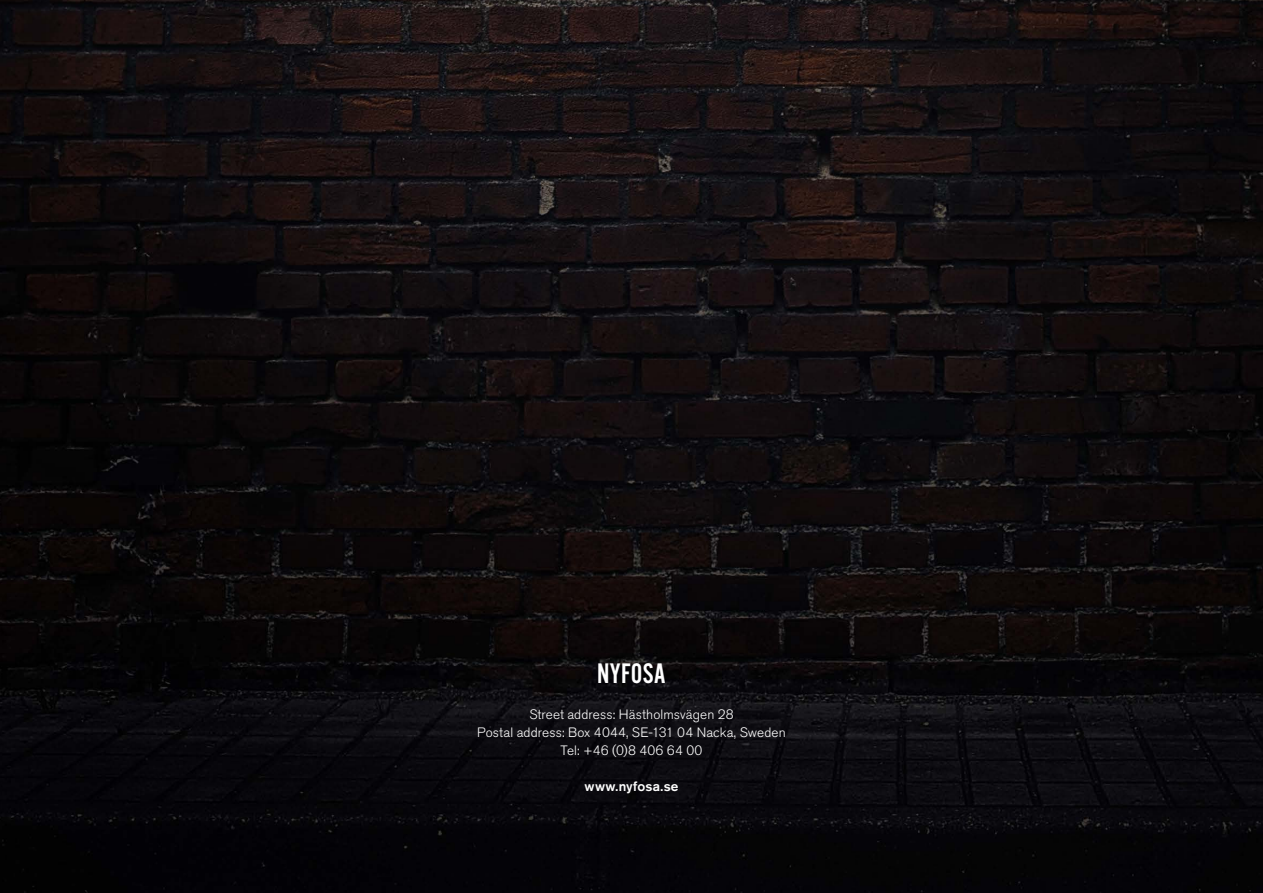
<style>
.page{position:relative;width:1263px;height:893px;background:#fff}
.page>*{position:absolute;margin:0;border:0;box-sizing:border-box;transform-origin:0 0}
.t1{font:29.4px "Alternate Got No 2 D";letter-spacing:.005em;color:#fff}
.t2{font:300 13.5px/18px "Akzidenz Grotesk Pro";letter-spacing:.01em;color:#fff;text-align:center}
.t3{font:500 13.5px "Akzidenz Grotesk Pro";letter-spacing:.015em;color:#fff}
</style>
<div class="page">
<img style="left:0;top:0;width:1263px;height:893px">
<h1 class="t1" style="left:597px;top:658px;width:70px">NYFOSA</h1>
<p class="t2" style="left:477px;top:705px;width:310px">Street address: Hästholmsvägen 28<br>Postal address: Box 4044, SE-131 04 Nacka, Sweden<br>Tel: +46 (0)8 406 64 00</p>
<p class="t3" style="left:584px;top:777px;width:95px">www.nyfosa.se</p>
</div>
